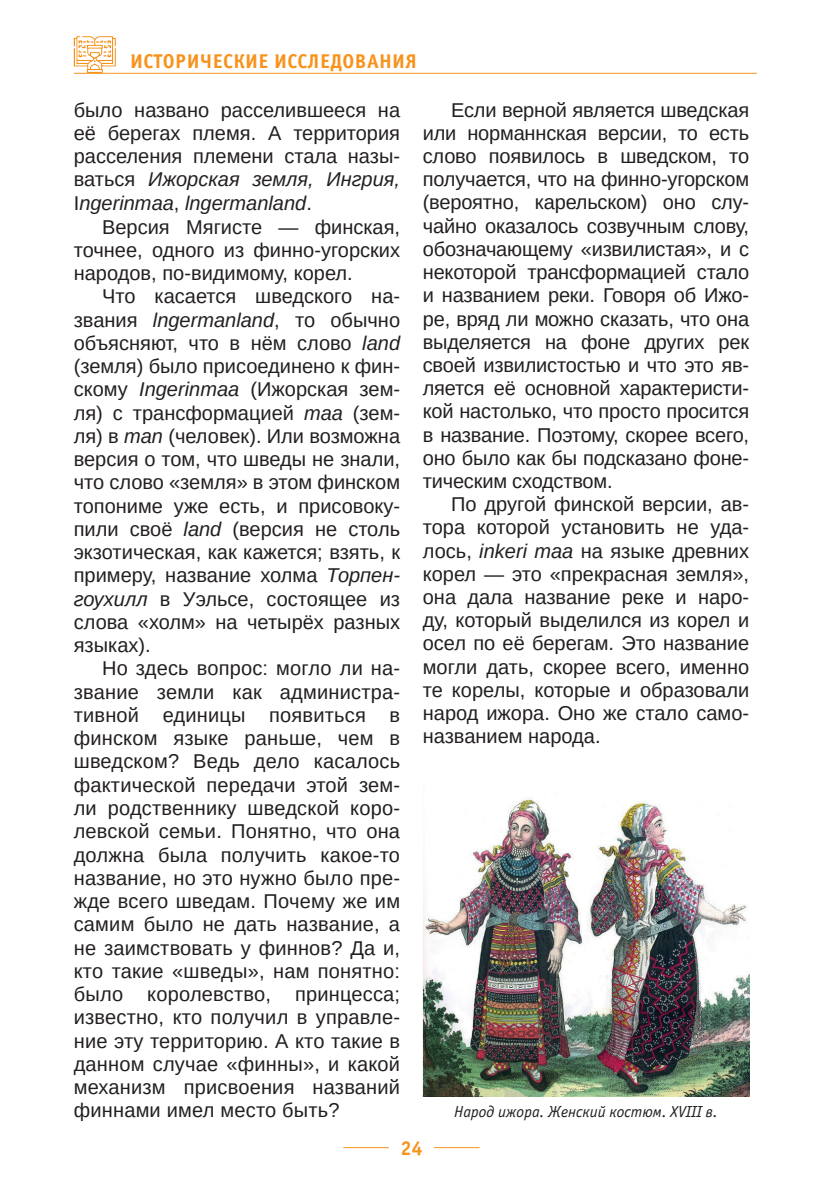
<style>
.page{position:relative;width:823px;height:1191px;background:#fff}
.page>*{position:absolute;margin:0;border:0;box-sizing:border-box;transform-origin:0 0}
.Основной_текст{font:20px/23.2px "Arimo";color:#231f20;text-align:justify}
.t1{font:700 20px "Officina Sans C";letter-spacing:.02em;color:#f7931d}
.Рисунок{font:italic 16px "Officina Sans C";color:#231f20}
.s1{font-style:italic}
</style>
<div class="page">
<svg style="left:74px;top:36px;width:42px;height:37px"></svg>
<hr style="left:434px;top:1147px;width:45px;height:1px;background:#f7931d">
<hr style="left:343px;top:1147px;width:45px;height:1px;background:#f7931d">
<hr style="left:74px;top:73px;width:682px;height:1px;background:#f7931d">
<img style="left:422px;top:794px;width:326px;height:302px">
<p class="t1" style="left:130px;top:50px;width:288px">ИСТОРИЧЕСКИЕ ИССЛЕДОВАНИЯ</p>
<p class="Основной_текст" style="left:74px;top:98px;width:327px">было названо расселившееся на её берегах племя. А территория расселения племени стала назы&shy;ваться <span class="s1">Ижорская земля, Ингрия, </span>I<span class="s1">ngerinmaa</span>, <span class="s1">lngermanland</span>.</p>
<p class="Основной_текст" style="left:74px;top:215px;width:327px;text-indent:28px">Версия Мягисте — финская, точнее, одного из финно-угорских народов, по-видимому, корел.</p>
<p class="Основной_текст" style="left:74px;top:285px;width:327px;text-indent:28px">Что касается шведского на&shy;звания <span class="s1">lngermanland</span>, то обычно объясняют, что в нём слово <span class="s1">land </span>(земля) было присоединено к фин&shy;скому <span class="s1">Ingerinmaa</span> (Ижорская зем&shy;ля) с трансформацией <span class="s1">maa</span> (зем&shy;ля) в <span class="s1">man</span> (человек). Или возможна версия о том, что шведы не знали, что слово «земля» в этом финском топониме уже есть, и присовоку&shy;пили своё <span class="s1">land</span> (версия не столь экзотическая, как кажется; взять, к примеру, название холма <span class="s1">Торпен&shy;гоухилл</span> в Уэльсе, состоящее из слова «холм» на четырёх разных языках).</p>
<p class="Основной_текст" style="left:74px;top:657px;width:327px;text-indent:28px">Но здесь вопрос: могло ли на&shy;звание земли как администра&shy;тивной единицы появиться в финском языке раньше, чем в шведском? Ведь дело касалось фактической передачи этой зем&shy;ли родственнику шведской коро&shy;левской семьи. Понятно, что она должна была получить какое-то название, но это нужно было пре&shy;жде всего шведам. Почему же им самим было не дать название, а не заимствовать у финнов? Да и, кто такие «шведы», нам понятно: было королевство, принцесса; известно, кто получил в управле&shy;ние эту территорию. А кто такие в данном случае «финны», и какой механизм присвоения названий финнами имел место быть?</p>
<p class="Основной_текст" style="left:422px;top:98px;width:327px;text-indent:28px">Если верной является шведская или норманнская версии, то есть слово появилось в шведском, то получается, что на финно-угорском (вероятно, карельском) оно слу&shy;чайно оказалось созвучным слову, обозначающему «извилистая», и с некоторой трансформацией стало и названием реки. Говоря об Ижо&shy;ре, вряд ли можно сказать, что она выделяется на фоне других рек своей извилистостью и что это яв&shy;ляется её основной характеристи&shy;кой настолько, что просто просится в название. Поэтому, скорее всего, оно было как бы подсказано фоне&shy;тическим сходством.</p>
<p class="Основной_текст" style="left:422px;top:493px;width:327px;text-indent:28px">По другой финской версии, ав&shy;тора которой установить не уда&shy;лось, <span class="s1">inkeri maa</span> на языке древних корел — это «прекрасная земля», она дала название реке и наро&shy;ду, который выделился из корел и осел по её берегам. Это название могли дать, скорее всего, именно те корелы, которые и образовали народ ижора. Оно же стало само&shy;названием народа.</p>
<p class="Рисунок" style="left:454px;top:1103px;width:265px">Народ ижора. Женский костюм. XVIII в.</p>
<p class="t1" style="left:400px;top:1137px;width:24px">24</p>
</div>
